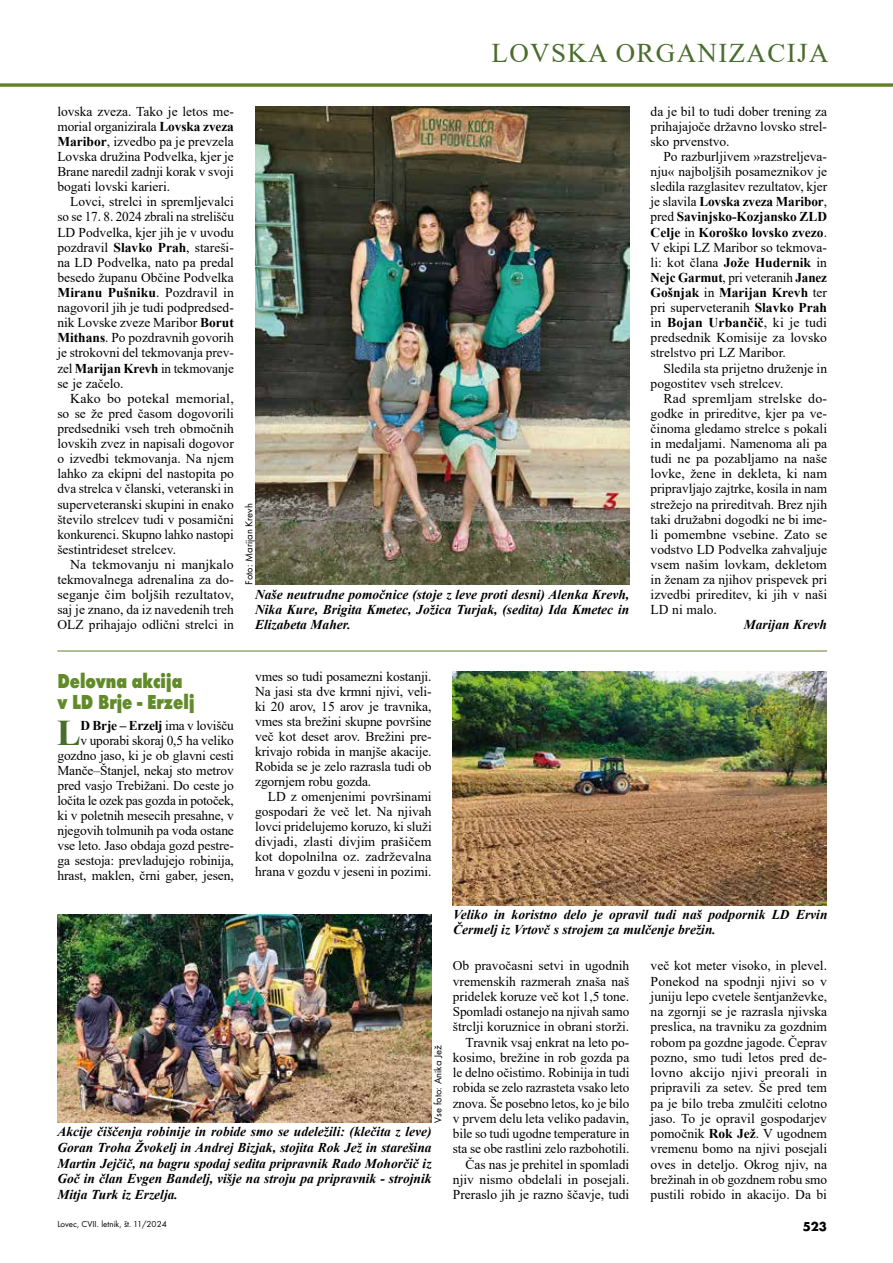
<style>
.page{position:relative;width:893px;height:1263px;background:#fff}
.page>*{position:absolute;margin:0;border:0;box-sizing:border-box;transform-origin:0 0}
.t1{font:700 36.15px "Times New Roman";color:#496d2d}
.t2{font:27px "Times New Roman";letter-spacing:.05em;color:#496d2d}
.t3{font:700 21px/21px "Futura TEE Extr";color:#618b29;scale:.8 1}
.t4{font:13.5px/15.1px "Times New Roman";color:#000;text-align:justify}
.t5{font:italic 700 13.5px/15.8px "Times New Roman";color:#000;text-align:justify}
.t6{font:700 13.5px "Futura TEE";color:#000}
.t7{font:10.5px "Futura TEE";color:#000}
.t8{font:9px "Futura TEE";color:#000}
.s1{font-weight:700}
</style>
<div class="page">
<svg style="left:0;top:83px;width:893px;height:4px;background:#7a9149"></svg>
<img style="left:255px;top:106px;width:374px;height:479px">
<hr style="left:57px;top:651px;width:770px;height:1px;background:#647f2a">
<img style="left:57px;top:914px;width:375px;height:209px">
<img style="left:453px;top:672px;width:374px;height:234px">
<h2 class="t2" style="left:491px;top:34px;width:339px">LOVSKA ORGANIZACIJA</h2>
<p class="t4" style="left:57px;top:103px;width:178px">lovska zveza. Tako je letos me&shy;morial organizirala <span class="s1">Lovska zveza Maribor</span>, izvedbo pa je prevzela Lovska družina Podvelka, kjer je Brane naredil zadnji korak v svoji bogati lovski karieri.</p>
<p class="t4" style="left:57px;top:194px;width:178px;text-indent:13px">Lovci, strelci in spremljevalci so se 17. 8. 2024 zbrali na strelišču LD Podvelka, kjer jih je v uvodu pozdravil <span class="s1">Slavko Prah</span>, stareši&shy;na LD Podvelka, nato pa predal besedo županu Občine Podvelka <span class="s1">Miranu Pušniku</span>. Pozdravil in nagovoril jih je tudi podpredsed&shy;nik Lovske zveze Maribor <span class="s1">Borut Mithans</span>. Po pozdravnih govorih je strokovni del tekmovanja prev&shy;zel <span class="s1">Marijan Krevh</span> in tekmovanje se je začelo.</p>
<p class="t4" style="left:57px;top:390px;width:178px;text-indent:13px">Kako bo potekal memorial, so se že pred časom dogovorili predsedniki vseh treh območnih lovskih zvez in napisali dogovor o izvedbi tekmovanja. Na njem lahko za ekipni del nastopita po dva strelca v članski, veteranski in superveteranski skupini in enako število strelcev tudi v posamični konkurenci. Skupno lahko nastopi šestintrideset strelcev.</p>
<p class="t4" style="left:57px;top:556px;width:178px;text-indent:13px">Na tekmovanju ni manjkalo tekmovalnega adrenalina za do&shy;seganje čim boljših rezultatov, saj je znano, da iz navedenih treh OLZ prihajajo odlični strelci in</p>
<p class="t7" style="left:243px;top:585px;width:83px;rotate:-90deg">Foto: Marijan Krevh</p>
<p class="t5" style="left:255px;top:587px;width:376px;line-height:15px">Naše neutrudne pomočnice (stoje z leve proti desni) Alenka Krevh, Nika Kure, Brigita Kmetec, Jožica Turjak, (sedita) Ida Kmetec in Elizabeta Maher.</p>
<p class="t4" style="left:651px;top:103px;width:178px">da je bil to tudi dober trening za prihajajoče državno lovsko strel&shy;sko prvenstvo.</p>
<p class="t4" style="left:651px;top:148px;width:178px;text-indent:13px">Po razburljivem »razstreljeva&shy;nju« najboljših posameznikov je sledila razglasitev rezultatov, kjer je slavila <span class="s1">Lovska zveza Maribor</span>, pred <span class="s1">Savinjsko-Kozjansko ZLD Celje</span> in <span class="s1">Koroško lovsko zvezo</span>.<br>V ekipi LZ Maribor so tekmova&shy;li: kot člana <span class="s1">Jože Hudernik</span> in <span class="s1">Nejc Garmut</span>, pri veteranih <span class="s1">Janez Gošnjak</span> in <span class="s1">Marijan Krevh</span> ter pri superveteranih <span class="s1">Slavko Prah </span>in <span class="s1">Bojan Urbančič</span>, ki je tudi predsednik Komisije za lovsko strelstvo pri LZ Maribor.</p>
<p class="t4" style="left:651px;top:360px;width:178px;text-indent:13px">Sledila sta prijetno druženje in pogostitev vseh strelcev.</p>
<p class="t4" style="left:651px;top:390px;width:178px;text-indent:13px">Rad spremljam strelske do&shy;godke in prireditve, kjer pa ve&shy;činoma gledamo strelce s pokali in medaljami. Namenoma ali pa tudi ne pa pozabljamo na naše lovke, žene in dekleta, ki nam pripravljajo zajtrke, kosila in nam strežejo na prireditvah. Brez njih taki družabni dogodki ne bi ime&shy;li pomembne vsebine. Zato se vodstvo LD Podvelka zahvaljuje vsem našim lovkam, dekletom in ženam za njihov prispevek pri izvedbi prireditev, ki jih v naši LD ni malo.</p>
<p class="t5" style="left:744px;top:617px;width:85px">Marijan Krevh</p>
<h3 class="t3" style="left:57px;top:670px;width:173px">Delovna akcija v LD Brje - Erzelj</h3>
<h1 class="t1" style="left:57px;top:707px;width:26px">L</h1>
<p class="t4" style="left:57px;top:717px;width:178px;text-align:right"><span class="s1">D Brje – Erzelj</span> ima v lovišču<br>v uporabi skoraj 0,5 ha veliko gozdno jaso, ki je ob glavni cesti<br>Manče–Štanjel, nekaj sto metrov pred vasjo Trebižani. Do ceste jo ločita le ozek pas gozda in potoček, ki v poletnih mesecih presahne, v njegovih tolmunih pa voda ostane vse leto. Jaso obdaja gozd pestre&shy;ga sestoja: prevladujejo robinija, hrast, maklen, črni gaber, jesen,</p>
<p class="t4" style="left:255px;top:669px;width:178px">vmes so tudi posamezni kostanji.<br>Na jasi sta dve krmni njivi, veli&shy;ki 20 arov, 15 arov je travnika, vmes sta brežini skupne površine več kot deset arov. Brežini pre&shy;krivajo robida in manjše akacije.<br>Robida se je zelo razrasla tudi ob zgornjem robu gozda.</p>
<p class="t4" style="left:255px;top:789px;width:178px;text-indent:13px">LD z omenjenimi površinami gospodari že več let. Na njivah lovci pridelujemo koruzo, ki služi divjadi, zlasti divjim prašičem kot dopolnilna oz. zadrževalna hrana v gozdu v jeseni in pozimi.</p>
<p class="t5" style="left:453px;top:907px;width:376px;line-height:15px">Veliko in koristno delo je opravil tudi naš podpornik LD Ervin<br>Čermelj iz Vrtovč s strojem za mulčenje brežin.</p>
<p class="t7" style="left:432px;top:1123px;width:79px;rotate:-90deg">Vse foto: Anika Jež</p>
<p class="t5" style="left:57px;top:1123px;width:376px">Akcije čiščenja robinije in robide smo se udeležili: (klečita z leve)<br>Goran Troha Žvokelj in Andrej Bizjak, stojita Rok Jež in starešina Martin Jejčič, na bagru spodaj sedita pripravnik Rado Mohorčič iz Goč in član Evgen Bandelj, višje na stroju pa pripravnik - strojnik Mitja Turk iz Erzelja.</p>
<p class="t4" style="left:453px;top:958px;width:178px;text-align:right">Ob pravočasni setvi in ugodnih vremenskih razmerah znaša naš pridelek koruze več kot 1,5 tone.<br>Spomladi ostanejo na njivah samo štrclji koruznice in obrani storži.<br>Travnik vsaj enkrat na leto po&shy;kosimo, brežine in rob gozda pa le delno očistimo. Robinija in tudi robida se zelo razrasteta vsako leto znova. Še posebno letos, ko je bilo v prvem delu leta veliko padavin, bile so tudi ugodne temperature in sta se obe rastlini zelo razbohotili.<br>Čas nas je prehitel in spomladi njiv nismo obdelali in posejali.<br>Preraslo jih je razno ščavje, tudi</p>
<p class="t4" style="left:651px;top:958px;width:178px">več kot meter visoko, in plevel.<br>Ponekod na spodnji njivi so v juniju lepo cvetele šentjanževke, na zgornji se je razrasla njivska preslica, na travniku za gozdnim robom pa gozdne jagode. Čeprav pozno, smo tudi letos pred de&shy;lovno akcijo njivi preorali in pripravili za setev. Še pred tem pa je bilo treba zmulčiti celotno jaso. To je opravil gospodarjev pomočnik <span class="s1">Rok Jež</span>. V ugodnem vremenu bomo na njivi posejali oves in deteljo. Okrog njiv, na brežinah in ob gozdnem robu smo pustili robido in akacijo. Da bi</p>
<p class="t8" style="left:57px;top:1219px;width:111px">Lovec, CVII. letnik, št. 11/2024</p>
<p class="t6" style="left:803px;top:1218px;width:26px">523</p>
</div>
